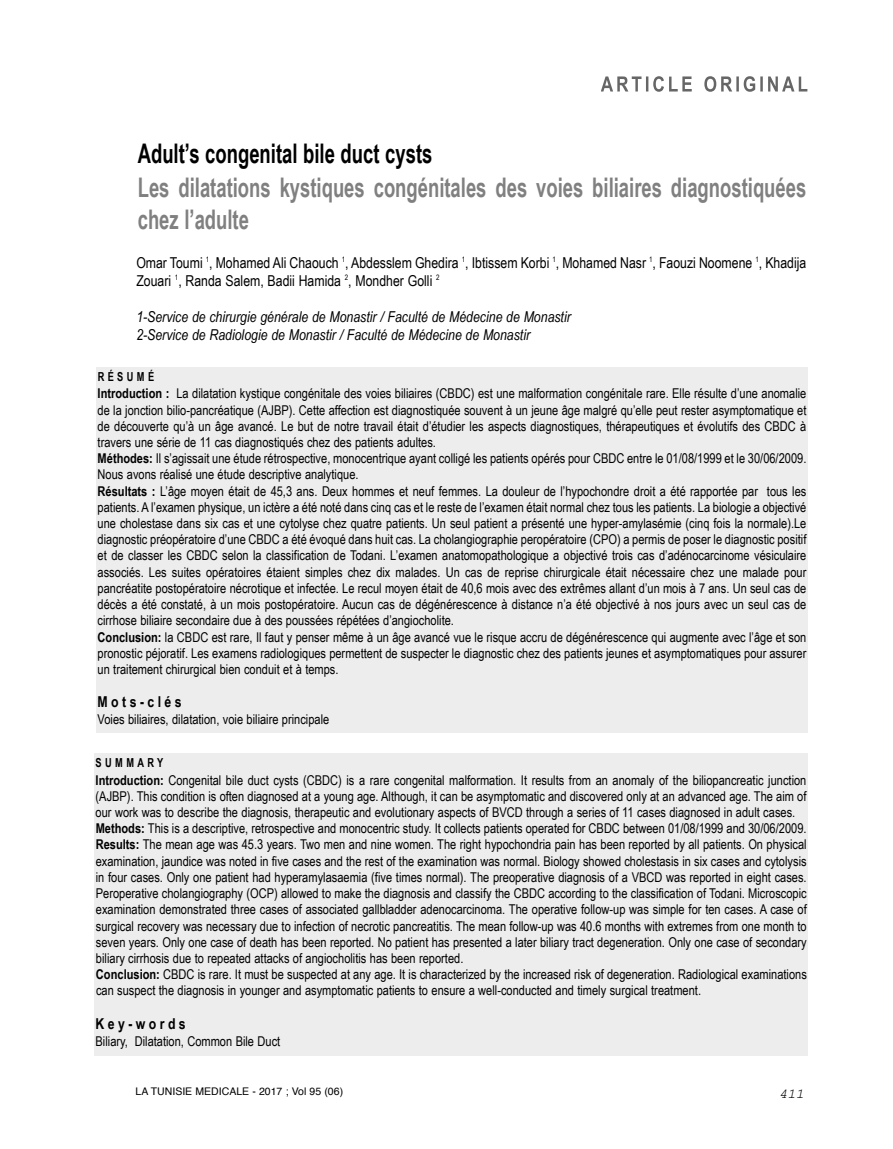
<style>
.page{position:relative;width:893px;height:1149px;background:#fff}
.page>*{position:absolute;margin:0;border:0;box-sizing:border-box;transform-origin:0 0}
.t1{font:700 27px/32.1px "Arial Narrow";color:#808080;scale:.83 1}
.t2{font:700 27px "Arial Narrow";color:#000;scale:.83 1}
.t3{font:15px/18px "Arial Narrow";color:#000}
.t4{font:italic 15px/18px "Arial Narrow";color:#000}
.t5{font:700 15px "Arial Narrow";letter-spacing:.23em;color:#000}
.t6{font:13.5px/16.2px "Arial Narrow";color:#000}
.t7{font:italic 13.5px "Courier";color:#000}
.t8{font:700 12.3px "Arial Narrow";letter-spacing:.305em;color:#000;scale:.91 1}
.t9{font:10.5px "Helvetica";color:#000}
.s1{font-weight:700}
</style>
<div class="page">
<div style="left:96px;top:367px;width:712px;height:365px;background:#ededed"></div>
<svg style="left:601px;top:76px;width:206px;height:16px"></svg>
<div style="left:94px;top:753px;width:714px;height:303px;background:#ededed"></div>
<h1 class="t2" style="left:138px;top:138px;width:356px">adult’s congenital bile duct cysts</h1>
<h1 class="t1" style="left:138px;top:171px;width:807px">les dilatations kystiques congénitales des voies biliaires diagnostiquées chez l’adulte</h1>
<p class="t3" style="left:136px;top:253px;width:672px">Omar Toumi <sup>1</sup>, Mohamed Ali Chaouch <sup>1</sup>, Abdesslem Ghedira <sup>1</sup>, Ibtissem Korbi <sup>1</sup>, Mohamed Nasr <sup>1</sup>, Faouzi Noomene <sup>1</sup>, Khadija<br>Zouari <sup>1</sup>, Randa Salem, Badii Hamida <sup>2</sup>, Mondher Golli <sup>2</sup></p>
<p class="t4" style="left:136px;top:307px;width:436px">1-Service de chirurgie générale de Monastir / Faculté de Médecine de Monastir<br>2-Service de Radiologie de Monastir / Faculté de Médecine de Monastir</p>
<p class="t8" style="left:98px;top:369px;width:64px">résumé</p>
<p class="t6" style="left:98px;top:385px;width:710px"><span class="s1">Introduction :</span> La dilatation kystique congénitale des voies biliaires (CBDC) est une malformation congénitale rare. Elle résulte d’une anomalie de la jonction bilio-pancréatique (AJBP). Cette affection est diagnostiquée souvent à un jeune âge malgré qu’elle peut rester asymptomatique et de découverte qu’à un âge avancé. Le but de notre travail était d’étudier les aspects diagnostiques, thérapeutiques et évolutifs des CBDC à travers une série de 11 cas diagnostiqués chez des patients adultes.<br><span class="s1">Méthodes:</span> Il s’agissait une étude rétrospective, monocentrique ayant colligé les patients opérés pour CBDC entre le 01/08/1999 et le 30/06/2009.<br>Nous avons réalisé une étude descriptive analytique.<br><span class="s1">Résultats :</span> L’âge moyen était de 45,3 ans. Deux hommes et neuf femmes. La douleur de l’hypochondre droit a été rapportée par tous les patients. A l’examen physique, un ictère a été noté dans cinq cas et le reste de l’examen était normal chez tous les patients. La biologie a objectivé une cholestase dans six cas et une cytolyse chez quatre patients. Un seul patient a présenté une hyper-amylasémie (cinq fois la normale).Le diagnostic préopératoire d’une CBDC a été évoqué dans huit cas. La cholangiographie peropératoire (CPO) a permis de poser le diagnostic positif et de classer les CBDC selon la classification de Todani. L’examen anatomopathologique a objectivé trois cas d’adénocarcinome vésiculaire associés. Les suites opératoires étaient simples chez dix malades. Un cas de reprise chirurgicale était nécessaire chez une malade pour pancréatite postopératoire nécrotique et infectée. Le recul moyen était de 40,6 mois avec des extrêmes allant d’un mois à 7 ans. Un seul cas de décès a été constaté, à un mois postopératoire. Aucun cas de dégénérescence à distance n’a été objectivé à nos jours avec un seul cas de cirrhose biliaire secondaire due à des poussées répétées d’angiocholite.<br><span class="s1">Conclusion:</span> la CBDC est rare, Il faut y penser même à un âge avancé vue le risque accru de dégénérescence qui augmente avec l’âge et son pronostic péjoratif. Les examens radiologiques permettent de suspecter le diagnostic chez des patients jeunes et asymptomatiques pour assurer un traitement chirurgical bien conduit et à temps.</p>
<p class="t5" style="left:98px;top:693px;width:86px">mots-clés</p>
<p class="t6" style="left:98px;top:711px;width:233px">Voies biliaires, dilatation, voie biliaire principale</p>
<p class="t8" style="left:96px;top:755px;width:76px">summary</p>
<p class="t6" style="left:96px;top:771px;width:713px"><span class="s1">Introduction:</span> Congenital bile duct cysts (CBDC) is a rare congenital malformation. It results from an anomaly of the biliopancreatic junction (AJBP). This condition is often diagnosed at a young age. Although, it can be asymptomatic and discovered only at an advanced age. The aim of our work was to describe the diagnosis, therapeutic and evolutionary aspects of BVCD through a series of 11 cases diagnosed in adult cases.<br><span class="s1">Methods:</span> This is a descriptive, retrospective and monocentric study. It collects patients operated for CBDC between 01/08/1999 and 30/06/2009.<br><span class="s1">Results:</span> The mean age was 45.3 years. Two men and nine women. The right hypochondria pain has been reported by all patients. On physical examination, jaundice was noted in five cases and the rest of the examination was normal. Biology showed cholestasis in six cases and cytolysis in four cases. Only one patient had hyperamylasaemia (five times normal). The preoperative diagnosis of a VBCD was reported in eight cases.<br>Peroperative cholangiography (OCP) allowed to make the diagnosis and classify the CBDC according to the classification of Todani. Microscopic examination demonstrated three cases of associated gallbladder adenocarcinoma. The operative follow-up was simple for ten cases. A case of surgical recovery was necessary due to infection of necrotic pancreatitis. The mean follow-up was 40.6 months with extremes from one month to seven years. Only one case of death has been reported. No patient has presented a later biliary tract degeneration. Only one case of secondary biliary cirrhosis due to repeated attacks of angiocholitis has been reported.<br><span class="s1">Conclusion:</span> CBDC is rare. It must be suspected at any age. It is characterized by the increased risk of degeneration. Radiological examinations can suspect the diagnosis in younger and asymptomatic patients to ensure a well-conducted and timely surgical treatment.</p>
<p class="t5" style="left:96px;top:1014px;width:92px">Key-words</p>
<p class="t6" style="left:96px;top:1032px;width:186px">Biliary, Dilatation, Common Bile Duct</p>
<p class="t9" style="left:136px;top:1086px;width:209px">LA TUNISIE MEDICALE - 2017 ; Vol 95 (06)</p>
<p class="t7" style="left:779px;top:1088px;width:28px">411</p>
</div>
